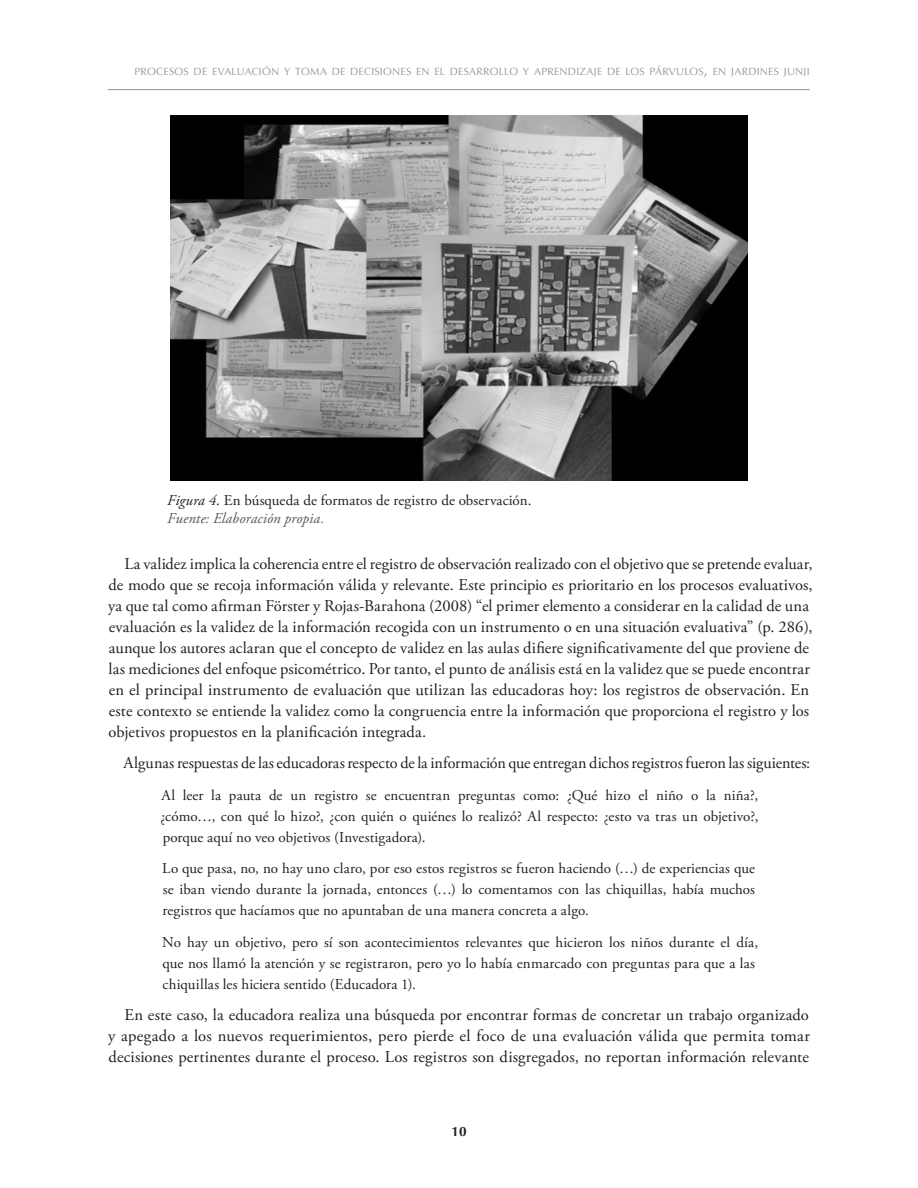
<style>
.page{position:relative;width:918px;height:1188px;background:#fff}
.page>*{position:absolute;margin:0;border:0;box-sizing:border-box;transform-origin:0 0}
.content-text{font:16.5px/21px "Adobe Garamond Pro";color:#231f20}
.content-text-quote{font:15px/21px "Adobe Garamond Pro";letter-spacing:.005em;color:#231f20;text-align:justify}
.tyf-title{font:15px "Adobe Garamond Pro";letter-spacing:.005em;color:#231f20}
.tyf-source{font:italic 15px "Adobe Garamond Pro";letter-spacing:.005em;color:#57585a}
.t1{font:700 13.5px "Optima";color:#231f20}
.t2{font:10.5px "Optima";letter-spacing:.02em;color:#939598}
.s1{font-size:15px}
.s2{font-style:italic}
</style>
<div class="page">
<hr style="left:108px;top:89px;width:702px;height:1px;background:#939598">
<img style="left:171px;top:116px;width:576px;height:364px">
<p class="t2" style="left:134px;top:65px;width:677px">PROCESOS DE EVALUACIÓN Y TOMA DE DECISIONES EN EL DESARROLLO Y APRENDIZAJE DE LOS PÁRVULOS<span class="s1">,</span> EN JARDINES JUNJI</p>
<p class="tyf-title" style="left:167px;top:491px;width:366px"><span class="s2">Figura 4</span>. En búsqueda de formatos de registro de observación.</p>
<p class="tyf-source" style="left:167px;top:509px;width:159px">Fuente: Elaboración propia.</p>
<p class="content-text" style="left:108px;top:553px;width:706px;text-indent:16px">La validez implica la coherencia entre el registro de observación realizado con el objetivo que se pretende evaluar, de modo que se recoja información válida y relevante. Este principio es prioritario en los procesos evaluativos, ya que tal como afirman Förster y Rojas-Barahona (2008) “el primer elemento a considerar en la calidad de una evaluación es la validez de la información recogida con un instrumento o en una situación evaluativa” (p. 286), aunque los autores aclaran que el concepto de validez en las aulas difiere significativamente del que proviene de las mediciones del enfoque psicométrico. Por tanto, el punto de análisis está en la validez que se puede encontrar en el principal instrumento de evaluación que utilizan las educadoras hoy: los registros de observación. En este contexto se entiende la validez como la congruencia entre la información que proporciona el registro y los objetivos propuestos en la planificación integrada.</p>
<p class="content-text" style="left:124px;top:753px;width:688px">Algunas respuestas de las educadoras respecto de la información que entregan dichos registros fueron las siguientes:</p>
<p class="content-text-quote" style="left:160px;top:785px;width:599px">Al leer la pauta de un registro se encuentran preguntas como: ¿Qué hizo el niño o la niña?, ¿cómo…, con qué lo hizo?, ¿con quién o quiénes lo realizó? Al respecto: ¿esto va tras un objetivo?, porque aquí no veo objetivos (Investigadora).</p>
<p class="content-text-quote" style="left:162px;top:858px;width:594px">Lo que pasa, no, no hay uno claro, por eso estos registros se fueron haciendo (…) de experiencias que se iban viendo durante la jornada, entonces (…) lo comentamos con las chiquillas, había muchos registros que hacíamos que no apuntaban de una manera concreta a algo.</p>
<p class="content-text-quote" style="left:162px;top:932px;width:598px;text-align:left">No hay un objetivo, pero sí son acontecimientos relevantes que hicieron los niños durante el día, que nos llamó la atención y se registraron, pero yo lo había enmarcado con preguntas para que a las chiquillas les hiciera sentido (Educadora 1).</p>
<p class="content-text" style="left:108px;top:1005px;width:703px;text-align:justify;text-indent:16px">En este caso, la educadora realiza una búsqueda por encontrar formas de concretar un trabajo organizado y apegado a los nuevos requerimientos, pero pierde el foco de una evaluación válida que permita tomar decisiones pertinentes durante el proceso. Los registros son disgregados, no reportan información relevante</p>
<p class="t1" style="left:451px;top:1123px;width:17px">10</p>
</div>
